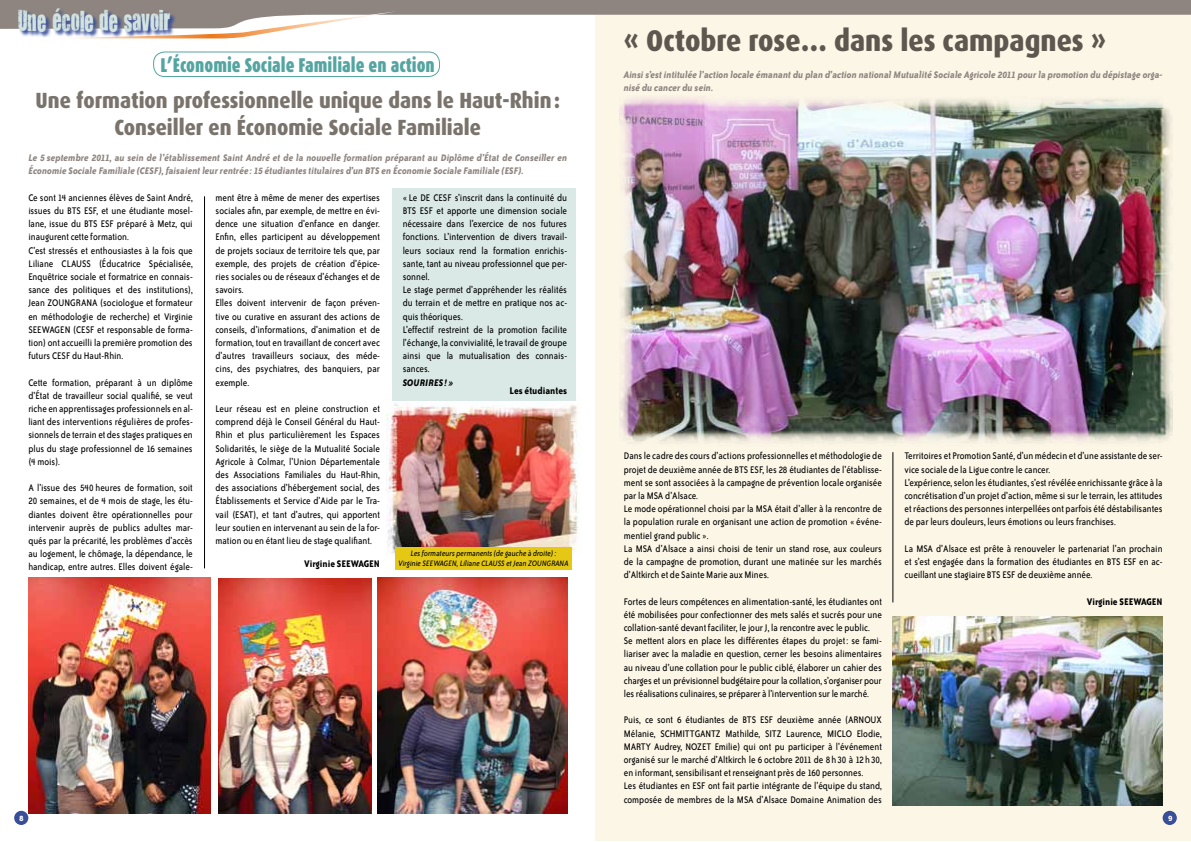
<style>
.page{position:relative;width:1191px;height:842px;background:#fff}
.page>*{position:absolute;margin:0;border:0;box-sizing:border-box;transform-origin:0 0}
.t1{font:800 30px "Dax";color:#5e5750;scale:.9 1}
.t2{font:24px "You Are Loved";color:#d2e3e1;scale:.85 1}
.t3{font:800 22px/26.4px "Dax";color:#79736c;text-align:center;scale:.9 1}
.t4{font:900 20px "Dax";color:#54a5a1;scale:.9 1}
.t5{font:11px/13.2px "Bailey Sans ITC";color:#000;scale:.9 1}
.t6{font:italic 700 11px/13.2px "Bailey Sans ITC";color:#8e8580;scale:.9 1}
.t7{font:700 11px "Bailey Sans ITC";color:#000;scale:.9 1}
.t8{font:italic 700 11px "Bailey Sans ITC";color:#000;scale:.9 1}
.t9{font:italic 9px/9.8px "Bailey Sans ITC";color:#000;text-align:center;scale:.9 1}
.t10{font:700 9px "Bailey Sans ITC";color:#fff}
</style>
<div class="page">
<img style="left:387px;top:397px;width:192px;height:157px">
<div style="left:595px;top:0;width:596px;height:840px;background:#fcf6e7"></div>
<div style="left:392px;top:188px;width:183px;height:212px;background:#dae8e6"></div>
<div style="left:14px;top:811px;width:14px;height:14px;background:#394e99;border-radius:50%"></div>
<div style="left:1162px;top:811px;width:14px;height:14px;background:#394e99;border-radius:50%"></div>
<img style="left:377px;top:578px;width:190px;height:236px">
<img style="left:28px;top:578px;width:183px;height:236px">
<img style="left:218px;top:578px;width:153px;height:236px">
<img style="left:892px;top:617px;width:270px;height:188px">
<img style="left:619px;top:98px;width:553px;height:346px">
<svg style="left:0;top:0;width:1191px;height:38px"></svg>
<svg style="left:18px;top:8px;width:158px;height:30px;background:#82859e"></svg>
<hr style="left:204px;top:196px;width:1px;height:372px;background:#000">
<div style="left:153px;top:51px;width:287px;height:26px;border:1px solid #54a5a1;border-radius:11px"></div>
<hr style="left:892px;top:452px;width:1px;height:150px;background:#000">
<div style="left:395px;top:547px;width:177px;height:23px;background:#e4c814"></div>
<h2 class="t2" style="left:18px;top:4px;width:180px">Une école de savoir</h2>
<h3 class="t4" style="left:161px;top:54px;width:306px">L’Économie Sociale Familiale en action</h3>
<h3 class="t3" style="left:36px;top:88px;width:584px">Une formation professionnelle unique dans le Haut-Rhin:<br>Conseiller en Économie Sociale Familiale</h3>
<p class="t6" style="left:28px;top:151px;width:600px">Le 5 septembre 2011, au sein de l’établissement Saint André et de la nouvelle formation préparant au Diplôme d’État de Conseiller en<br>Économie Sociale Familiale (CESF), faisaient leur rentrée : 15 étudiantes titulaires d’un BTS en Économie Sociale Familiale (ESF).</p>
<p class="t5" style="left:28px;top:191px;width:184px">Ce sont 14 anciennes élèves de Saint André, issues du BTS ESF, et une étudiante mosel&shy;lane, issue du BTS ESF préparé à Metz, qui inaugurent cette formation.<br>C’est stressés et enthousiastes à la fois que Liliane CLAUSS (Éducatrice Spécialisée, Enquêtrice sociale et formatrice en connais&shy;sance des politiques et des institutions), Jean ZOUNGRANA (sociologue et formateur en méthodologie de recherche) et Virginie SEEWAGEN (CESF et responsable de forma&shy;tion) ont accueilli la première promotion des futurs CESF du Haut-Rhin.</p>
<p class="t5" style="left:28px;top:376px;width:184px;text-align:justify">Cette formation, préparant à un diplôme d’État de travailleur social qualifié, se veut riche en apprentissages professionnels en al&shy;liant des interventions régulières de profes&shy;sionnels de terrain et des stages pratiques en plus du stage professionnel de 16 semaines (4 mois).</p>
<p class="t5" style="left:28px;top:481px;width:184px;text-align:justify">A l’issue des 540 heures de formation, soit 20 semaines, et de 4 mois de stage, les étu&shy;diantes doivent être opérationnelles pour intervenir auprès de publics adultes mar&shy;qués par la précarité, les problèmes d’accès au logement, le chômage, la dépendance, le handicap, entre autres. Elles doivent égale-</p>
<p class="t5" style="left:215px;top:191px;width:184px">ment être à même de mener des expertises sociales afin, par exemple, de mettre en évi&shy;dence une situation d’enfance en danger.<br>Enfin, elles participent au développement de projets sociaux de territoire tels que, par exemple, des projets de création d’épice&shy;ries sociales ou de réseaux d’échanges et de savoirs.<br>Elles doivent intervenir de façon préven&shy;tive ou curative en assurant des actions de conseils, d’informations, d’animation et de formation, tout en travaillant de concert avec d’autres travailleurs sociaux, des méde&shy;cins, des psychiatres, des banquiers, par exemple.</p>
<p class="t5" style="left:215px;top:402px;width:184px;text-align:justify">Leur réseau est en pleine construction et comprend déjà le Conseil Général du Haut-Rhin et plus particulièrement les Espaces Solidarités, le siège de la Mutualité Sociale Agricole à Colmar, l’Union Départementale des Associations Familiales du Haut-Rhin, des associations d’hébergement social, des Établissements et Service d’Aide par le Tra&shy;vail (ESAT), et tant d’autres, qui apportent leur soutien en intervenant au sein de la for&shy;mation ou en étant lieu de stage qualifiant.</p>
<p class="t7" style="left:304px;top:558px;width:86px">Virginie SEEWAGEN</p>
<p class="t5" style="left:403px;top:191px;width:184px">« Le DE CESF s’inscrit dans la continuité du BTS ESF et apporte une dimension sociale nécessaire dans l’exercice de nos futures fonctions. L’intervention de divers travail&shy;leurs sociaux rend la formation enrichis&shy;sante, tant au niveau professionnel que per&shy;sonnel.<br>Le stage permet d’appréhender les réalités du terrain et de mettre en pratique nos ac&shy;quis théoriques.<br>L’effectif restreint de la promotion facilite l’échange, la convivialité, le travail de groupe ainsi que la mutualisation des connais&shy;sances.</p>
<p class="t8" style="left:403px;top:376px;width:58px">SOURIRES ! »</p>
<p class="t7" style="left:509px;top:384px;width:66px">Les étudiantes</p>
<p class="t9" style="left:398px;top:549px;width:191px">Les formateurs permanents (de gauche à droite) :<br>Virginie SEEWAGEN, Liliane CLAUSS et Jean ZOUNGRANA</p>
<h1 class="t1" style="left:624px;top:24px;width:537px">« Octobre rose… dans les campagnes »</h1>
<p class="t6" style="left:624px;top:68px;width:600px">Ainsi s’est intitulée l’action locale émanant du plan d’action national Mutualité Sociale Agricole 2011 pour la promotion du dépistage orga&shy;nisé du cancer du sein.</p>
<p class="t5" style="left:624px;top:450px;width:288px">Dans le cadre des cours d’actions professionnelles et méthodologie de projet de deuxième année de BTS ESF, les 28 étudiantes de l’établisse&shy;ment se sont associées à la campagne de prévention locale organisée par la MSA d’Alsace.<br>Le mode opérationnel choisi par la MSA était d’aller à la rencontre de la population rurale en organisant une action de promotion « événe&shy;mentiel grand public ».<br>La MSA d’Alsace a ainsi choisi de tenir un stand rose, aux couleurs de la campagne de promotion, durant une matinée sur les marchés d’Altkirch et de Sainte Marie aux Mines.</p>
<p class="t5" style="left:624px;top:595px;width:288px">Fortes de leurs compétences en alimentation-santé, les étudiantes ont été mobilisées pour confectionner des mets salés et sucrés pour une collation-santé devant faciliter, le jour J, la rencontre avec le public.<br>Se mettent alors en place les différentes étapes du projet: se fami&shy;liariser avec la maladie en question, cerner les besoins alimentaires au niveau d’une collation pour le public ciblé, élaborer un cahier des charges et un prévisionnel budgétaire pour la collation, s’organiser pour les réalisations culinaires, se préparer à l’intervention sur le marché.</p>
<p class="t5" style="left:624px;top:714px;width:288px">Puis, ce sont 6 étudiantes de BTS ESF deuxième année (ARNOUX Mélanie, SCHMITTGANTZ Mathilde, SITZ Laurence, MICLO Elodie, MARTY Audrey, NOZET Emilie) qui ont pu participer à l’événement organisé sur le marché d’Altkirch le 6 octobre 2011 de 8 h 30 à 12 h 30, en informant, sensibilisant et renseignant près de 160 personnes.<br>Les étudiantes en ESF ont fait partie intégrante de l’équipe du stand, composée de membres de la MSA d’Alsace Domaine Animation des</p>
<p class="t5" style="left:904px;top:450px;width:288px">Territoires et Promotion Santé, d’un médecin et d’une assistante de ser&shy;vice sociale de la Ligue contre le cancer.<br>L’expérience, selon les étudiantes, s’est révélée enrichissante grâce à la concrétisation d’un projet d’action, même si sur le terrain, les attitudes et réactions des personnes interpellées ont parfois été déstabilisantes de par leurs douleurs, leurs émotions ou leurs franchises.</p>
<p class="t5" style="left:904px;top:542px;width:288px;text-align:justify">La MSA d’Alsace est prête à renouveler le partenariat l’an prochain et s’est engagée dans la formation des étudiantes en BTS ESF en ac&shy;cueillant une stagiaire BTS ESF de deuxième année.</p>
<p class="t7" style="left:1086px;top:595px;width:86px">Virginie SEEWAGEN</p>
<p class="t10" style="left:19px;top:813px;width:6px">8</p>
<p class="t10" style="left:1168px;top:813px;width:6px">9</p>
</div>
